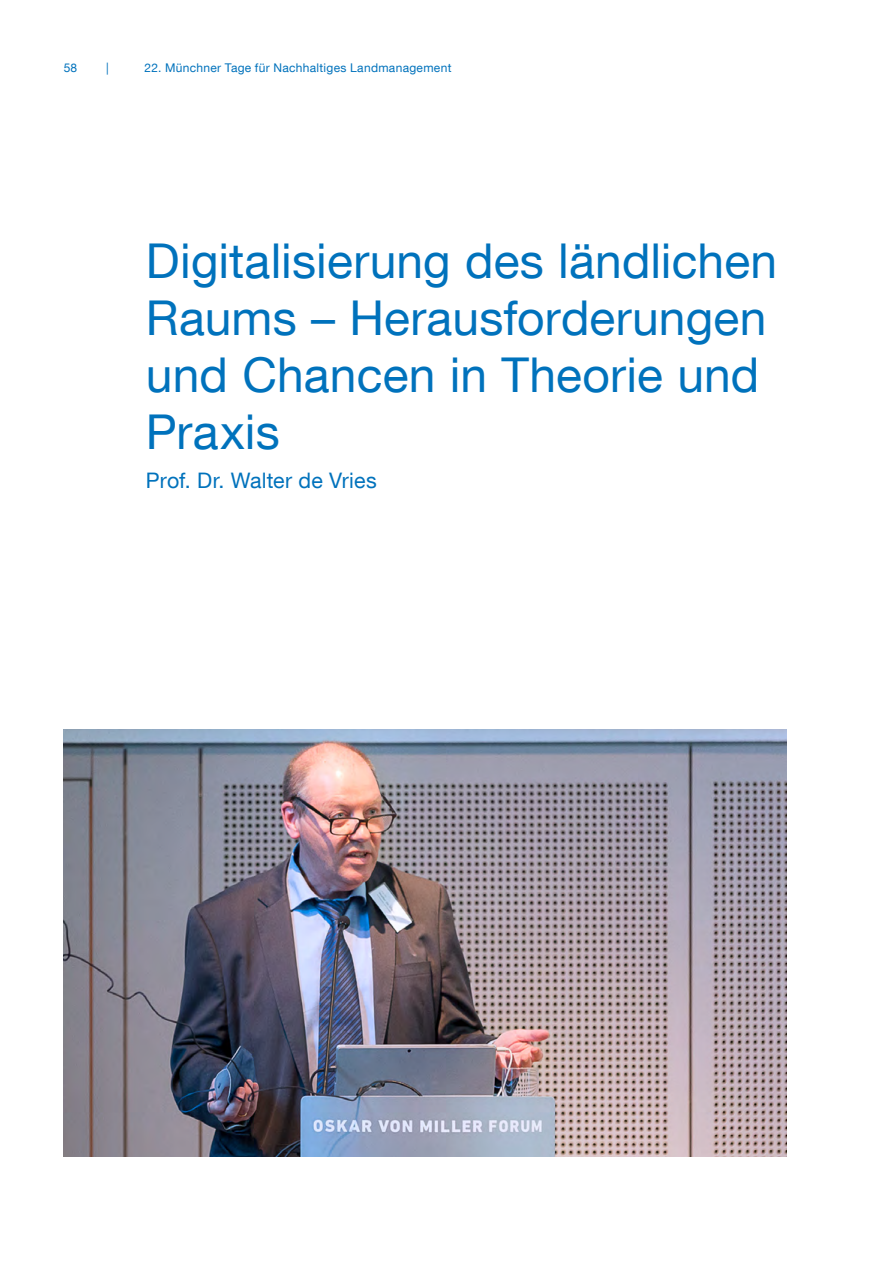
<style>
.page{position:relative;width:893px;height:1263px;background:#fff}
.page>*{position:absolute;margin:0;border:0;box-sizing:border-box;transform-origin:0 0}
.t1{font:48px/57px "TUM Neue Helvetica";letter-spacing:.005em;color:#0072bc}
.t2{font:21.3px "TUM Neue Helvetica";letter-spacing:.005em;color:#0072bc}
.t3{font:12px "TUM Neue Helvetica";letter-spacing:.025em;color:#0072bc}
</style>
<div class="page">
<img style="left:64px;top:730px;width:723px;height:427px">
<p class="t3" style="left:64px;top:61px;width:15px">58</p>
<p class="t3" style="left:106px;top:61px;width:4px">|</p>
<p class="t3" style="left:145px;top:61px;width:308px">22. Münchner Tage für Nachhaltiges Landmanagement</p>
<p class="t1" style="left:146px;top:231px;width:643px">Digitalisierung des ländlichen<br>Raums – Herausforderungen und Chancen in Theorie und -<br>Praxis</p>
<p class="t2" style="left:146px;top:467px;width:232px">Prof. Dr. Walter de Vries</p>
</div>
